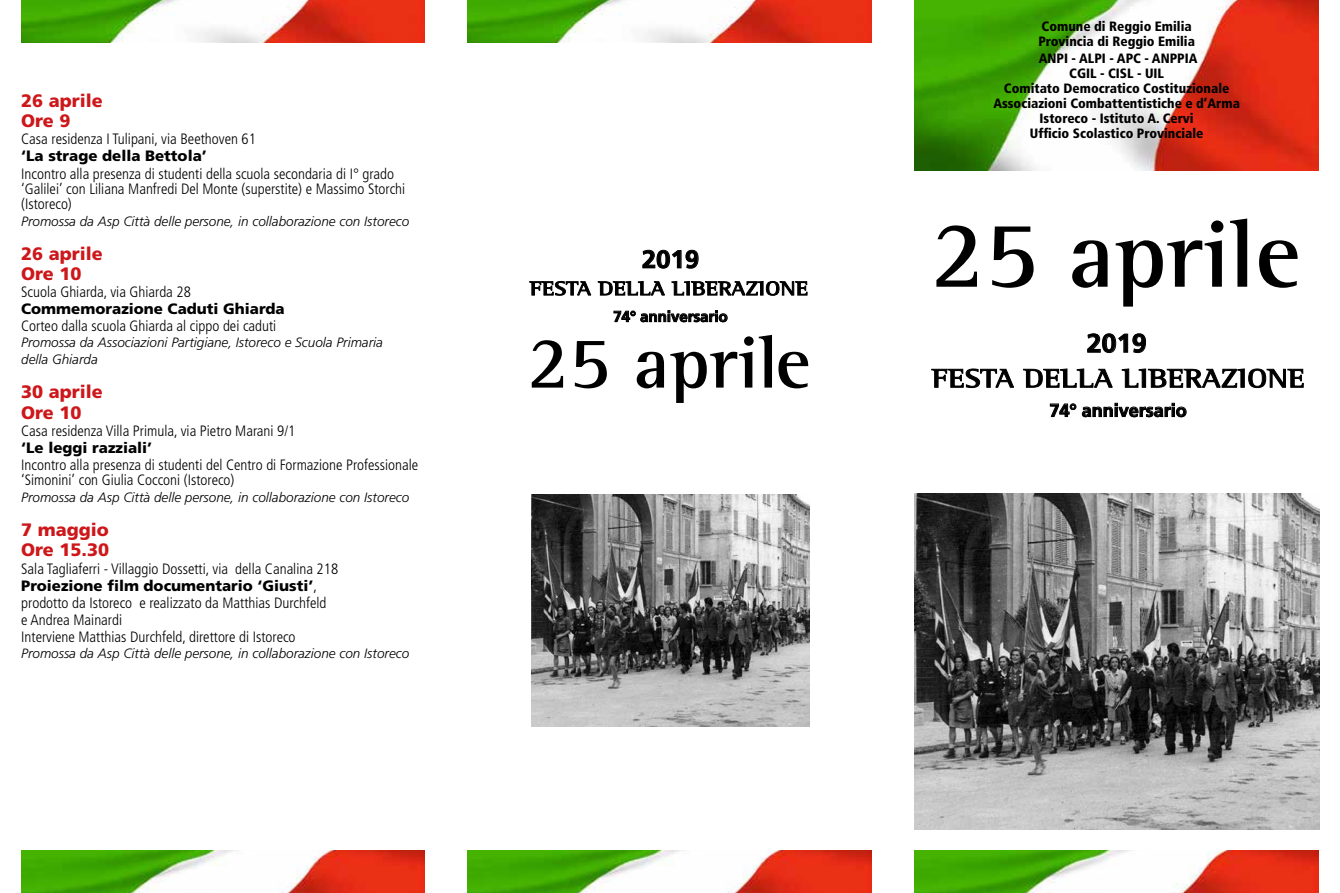
<style>
.page{position:relative;width:1340px;height:893px;background:#fff}
.page>*{position:absolute;margin:0;border:0;box-sizing:border-box;transform-origin:0 0}
.t1{font:700 25.95px "Frutiger LT Std";color:#000;scale:1.04 1}
.t2{font:700 24.75px "Frutiger LT Std";color:#000;scale:1.04 1}
.t3{font:900 18px/20.1px "Frutiger LT Std";color:#cd171a}
.t4{font:700 18px "Frutiger LT Std";color:#000}
.t5{font:300 condensed 15px/17.1px "Frutiger LT Std";color:#000}
.t6{font:900 15px "Frutiger LT Std";color:#000}
.t7{font:700 15px "Frutiger LT Std";color:#000}
.t8{font:italic 300 13.5px/17.1px "Frutiger LT Std";color:#000}
.t9{font:900 condensed 13.5px/15px "Frutiger LT Std";color:#000}
.s1{font-weight:900;font-stretch:normal}
</style>
<div class="page">
<img style="left:914px;top:493px;width:405px;height:336px">
<img style="left:914px;top:850px;width:404px;height:43px">
<img style="left:914px;top:0;width:404px;height:170px">
<img style="left:468px;top:0;width:403px;height:43px">
<img style="left:21px;top:0;width:403px;height:43px">
<img style="left:468px;top:850px;width:403px;height:43px">
<img style="left:21px;top:850px;width:403px;height:43px">
<svg style="left:531px;top:335px;width:277px;height:68px"></svg>
<svg style="left:936px;top:219px;width:361px;height:88px"></svg>
<svg style="left:1050px;top:403px;width:26px;height:14px"></svg>
<svg style="left:1082px;top:403px;width:104px;height:14px"></svg>
<svg style="left:1087px;top:334px;width:58px;height:19px"></svg>
<svg style="left:931px;top:369px;width:372px;height:19px"></svg>
<img style="left:531px;top:494px;width:278px;height:232px">
<svg style="left:529px;top:281px;width:278px;height:14px"></svg>
<svg style="left:642px;top:250px;width:56px;height:18px"></svg>
<svg style="left:613px;top:310px;width:114px;height:12px"></svg>
<p class="t3" style="left:21px;top:91px;width:83px">26 aprile<br>Ore 9</p>
<p class="t5" style="left:21px;top:131px;width:236px">Casa residenza I Tulipani, via Beethoven 61</p>
<p class="t6" style="left:21px;top:147px;width:187px">‘La strage della Bettola’</p>
<p class="t5" style="left:21px;top:166px;width:385px;line-height:15px">Incontro alla presenza di studenti della scuola secondaria di I° grado ‘Galilei’ con Liliana Manfredi Del Monte (superstite) e Massimo Storchi (Istoreco)</p>
<p class="t8" style="left:21px;top:213px;width:389px">Promossa da Asp Città delle persone, in collaborazione con Istoreco</p>
<p class="t3" style="left:21px;top:244px;width:83px">26 aprile<br>Ore 10</p>
<p class="t5" style="left:21px;top:284px;width:171px">Scuola Ghiarda, via Ghiarda 28</p>
<p class="t6" style="left:21px;top:300px;width:265px">Commemorazione Caduti Ghiarda</p>
<p class="t5" style="left:21px;top:318px;width:256px">Corteo dalla scuola Ghiarda al cippo dei caduti</p>
<p class="t8" style="left:21px;top:334px;width:363px">Promossa da Associazioni Partigiane, Istoreco e Scuola Primaria della Ghiarda</p>
<p class="t3" style="left:21px;top:382px;width:83px">30 aprile<br>Ore 10</p>
<p class="t5" style="left:21px;top:422px;width:276px">Casa residenza Villa Primula, via Pietro Marani 9/1</p>
<p class="t6" style="left:21px;top:439px;width:132px">‘Le leggi razziali’</p>
<p class="t5" style="left:21px;top:457px;width:398px;line-height:15px">Incontro alla presenza di studenti del Centro di Formazione Professionale ‘Simonini’ con Giulia Cocconi (Istoreco)</p>
<p class="t8" style="left:21px;top:489px;width:389px">Promossa da Asp Città delle persone, in collaborazione con Istoreco</p>
<p class="t3" style="left:21px;top:520px;width:89px">7 maggio<br>Ore 15.30</p>
<p class="t5" style="left:21px;top:560px;width:318px">Sala Tagliaferri - Villaggio Dossetti, via della Canalina 218<br><span class="s1">Proiezione film documentario ‘Giusti’</span>, prodotto da Istoreco e realizzato da Matthias Durchfeld<br>e Andrea Mainardi<br>Interviene Matthias Durchfeld, direttore di Istoreco</p>
<p class="t8" style="left:21px;top:645px;width:389px">Promossa da Asp Città delle persone, in collaborazione con Istoreco</p>
<h2 class="t2" style="left:642px;top:245px;width:57px">2019</h2>
<p class="t7" style="left:613px;top:308px;width:116px">74° anniversario</p>
<p class="t9" style="left:1038px;top:19px;width:158px">Comune di Reggio Emilia<br>Provincia di Reggio Emilia</p>
<p class="t9" style="left:993px;top:51px;width:248px;text-align:center">ANPI - ALPI - APC - ANPPIA<br>CGIL - CISL - UIL<br>Comitato Democratico Costituzionale<br>Associazioni Combattentistiche e d’Arma<br>Istoreco - Istituto A. Cervi<br>Ufficio Scolastico Provinciale</p>
<h1 class="t1" style="left:1086px;top:328px;width:59px">2019</h1>
<p class="t4" style="left:1049px;top:400px;width:139px">74° anniversario</p>
</div>
